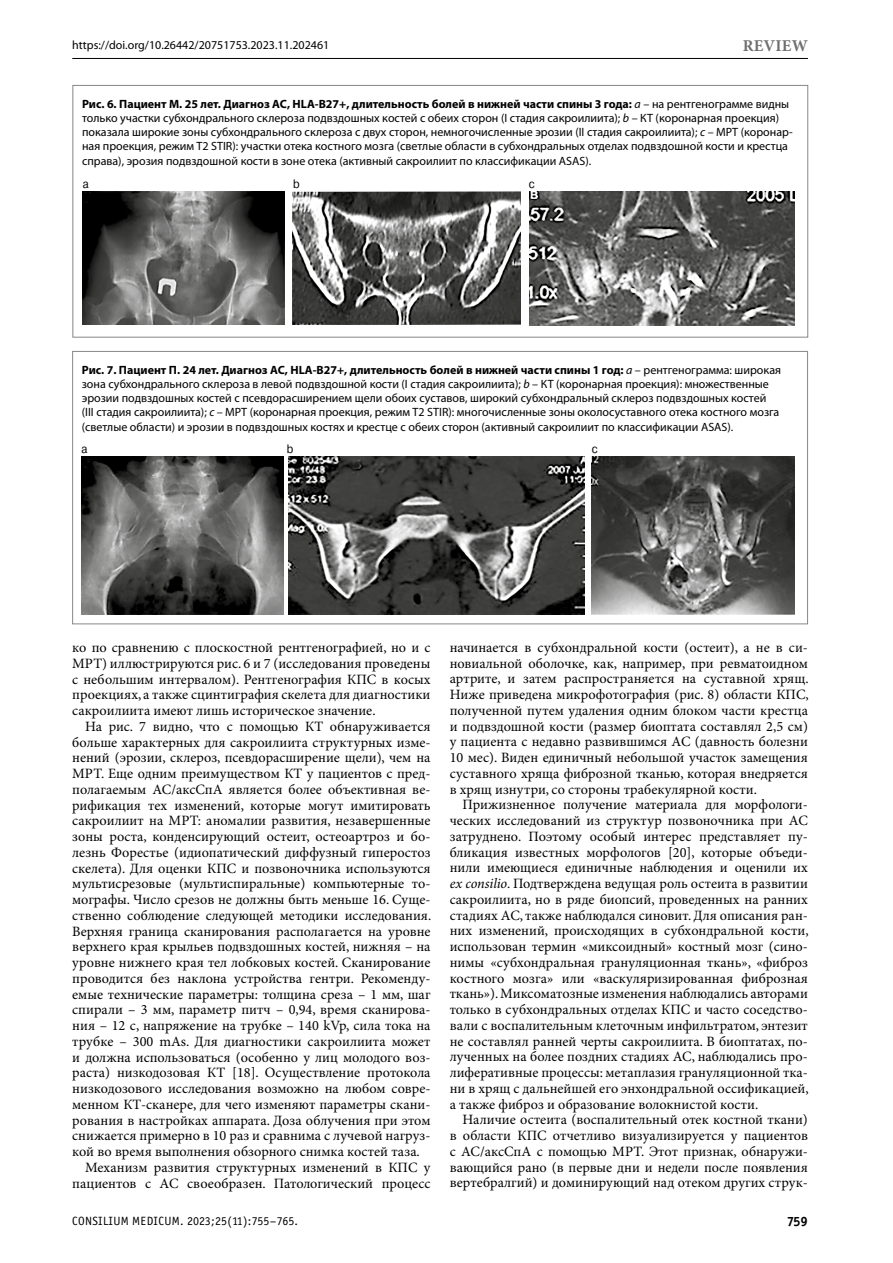
<style>
.page{position:relative;width:893px;height:1263px;background:#fff}
.page>*{position:absolute;margin:0;border:0;box-sizing:border-box;transform-origin:0 0}
.t1{font:700 16.5px "Minion Pro";color:#706f6f}
.t2{font:14.25px/15.8px "Minion Pro";color:#000;text-align:justify}
.t3{font:13.5px "Officina Sans Bold C";color:#000}
.t4{font:12.15px "Pragmatica C";color:#000;scale:.9 1}
.t5{font:12px/14.2px "Myriad Pro";color:#000}
.t6{font:12px "Officina Sans Book C";letter-spacing:.025em;color:#000}
.s1{font-weight:700}
.s2{font-style:italic}
</style>
<div class="page">
<hr style="left:72px;top:58px;width:736px;height:1px;background:#000">
<img style="left:83px;top:191px;width:201px;height:134px">
<img style="left:292px;top:191px;width:229px;height:134px">
<img style="left:529px;top:191px;width:266px;height:134px">
<div style="left:72px;top:85px;width:736px;height:253px;border:1px solid #878787"></div>
<img style="left:81px;top:457px;width:203px;height:158px">
<img style="left:288px;top:456px;width:297px;height:159px">
<img style="left:591px;top:457px;width:204px;height:158px">
<div style="left:72px;top:351px;width:736px;height:273px;border:1px solid #878787"></div>
<p class="t5" style="left:72px;top:38px;width:259px">https://doi.org/10.26442/20751753.2023.11.202461</p>
<p class="t1" style="left:743px;top:36px;width:23px">REVIEW</p>
<p class="t5" style="left:82px;top:97px;width:712px"><span class="s1">Рис. 6. Пациент М. 25 лет. Диагноз АС, HLA-B27+, длительность болей в нижней части спины 3 года:</span> <span class="s2">a</span> – на рентгенограмме видны только участки субхондрального склероза подвздошных костей с обеих сторон (I стадия сакроилиита); <span class="s2">b</span> – КТ (коронарная проекция) показала широкие зоны субхондрального склероза с двух сторон, немногочисленные эрозии (II стадия сакроилиита); <span class="s2">c</span> – МРТ (коронар&shy;ная проекция, режим Т2 STIR): участки отека костного мозга (светлые области в субхондральных отделах подвздошной кости и крестца справа), эрозия подвздошной кости в зоне отека (активный сакроилиит по классификации ASAS).</p>
<p class="t4" style="left:83px;top:177px;width:8px">a</p>
<p class="t4" style="left:293px;top:177px;width:9px">b</p>
<p class="t4" style="left:529px;top:177px;width:8px">c</p>
<p class="t5" style="left:82px;top:363px;width:701px"><span class="s1">Рис. 7. Пациент П. 24 лет. Диагноз АС, HLA-B27+, длительность болей в нижней части спины 1 год:</span> <span class="s2">a</span> – рентгенограмма: широкая зона субхондрального склероза в левой подвздошной кости (I стадия сакроилиита); <span class="s2">b</span> – КТ (коронарная проекция): множественные эрозии подвздошных костей с псевдорасширением щели обоих суставов, широкий субхондральный склероз подвздошных костей (III стадия сакроилиита); <span class="s2">c</span> – МРТ (коронарная проекция, режим Т2 STIR): многочисленные зоны околосуставного отека костного мозга (светлые области) и эрозии в подвздошных костях и крестце с обеих сторон (активный сакроилиит по классификации ASAS).</p>
<p class="t4" style="left:81px;top:442px;width:8px">a</p>
<p class="t4" style="left:287px;top:442px;width:9px">b</p>
<p class="t4" style="left:592px;top:442px;width:8px">c</p>
<p class="t2" style="left:72px;top:640px;width:360px">ко по сравнению с плоскостной рентгенографией, но и с МРТ) иллюстрируются рис. 6 и 7 (исследования проведены с небольшим интервалом). Рентгенография КПС в косых проекциях, а также сцинтиграфия скелета для диагностики сакроилиита имеют лишь историческое значение.</p>
<p class="t2" style="left:85px;top:719px;width:347px">На рис. 7 видно, что с помощью КТ обнаруживается</p>
<p class="t2" style="left:72px;top:735px;width:360px">больше характерных для сакроилиита структурных изме-</p>
<p class="t2" style="left:72px;top:750px;width:360px">нений (эрозии, склероз, псевдорасширение щели), чем на</p>
<p class="t2" style="left:72px;top:766px;width:360px">МРТ. Еще одним преимуществом КТ у пациентов с пред-</p>
<p class="t2" style="left:72px;top:782px;width:360px">полагаемым АС/аксСпА является более объективная ве-</p>
<p class="t2" style="left:72px;top:798px;width:360px">рификация тех изменений, которые могут имитировать</p>
<p class="t2" style="left:72px;top:813px;width:360px">сакроилиит на МРТ: аномалии развития, незавершенные</p>
<p class="t2" style="left:72px;top:829px;width:360px">зоны роста, конденсирующий остеит, остеоартроз и бо-</p>
<p class="t2" style="left:72px;top:845px;width:360px">лезнь Форестье (идиопатический диффузный гиперостоз</p>
<p class="t2" style="left:72px;top:861px;width:360px">скелета). Для оценки КПС и позвоночника используются</p>
<p class="t2" style="left:72px;top:876px;width:360px">мультисрезовые (мультиспиральные) компьютерные то-</p>
<p class="t2" style="left:72px;top:892px;width:360px">мографы. Число срезов не должны быть меньше 16. Суще-</p>
<p class="t2" style="left:72px;top:908px;width:360px">ственно соблюдение следующей методики исследования.</p>
<p class="t2" style="left:72px;top:924px;width:360px">Верхняя граница сканирования располагается на уровне</p>
<p class="t2" style="left:72px;top:939px;width:360px">верхнего края крыльев подвздошных костей, нижняя – на</p>
<p class="t2" style="left:72px;top:955px;width:360px">уровне нижнего края тел лобковых костей. Сканирование</p>
<p class="t2" style="left:72px;top:971px;width:360px">проводится без наклона устройства гентри. Рекоменду-</p>
<p class="t2" style="left:72px;top:987px;width:360px">емые технические параметры: толщина среза – 1 мм, шаг</p>
<p class="t2" style="left:72px;top:1002px;width:360px">спирали – 3 мм, параметр питч – 0,94, время сканирова-</p>
<p class="t2" style="left:72px;top:1018px;width:360px">ния – 12 с, напряжение на трубке – 140 kVp, сила тока на</p>
<p class="t2" style="left:72px;top:1034px;width:360px">трубке – 300 mAs. Для диагностики сакроилиита может</p>
<p class="t2" style="left:72px;top:1050px;width:360px">и должна использоваться (особенно у лиц молодого воз-</p>
<p class="t2" style="left:72px;top:1065px;width:360px">раста) низкодозовая КТ [18]. Осуществление протокола</p>
<p class="t2" style="left:72px;top:1081px;width:360px">низкодозового исследования возможно на любом совре-</p>
<p class="t2" style="left:72px;top:1097px;width:360px">менном КТ-сканере, для чего изменяют параметры скани-</p>
<p class="t2" style="left:72px;top:1113px;width:360px">рования в настройках аппарата. Доза облучения при этом</p>
<p class="t2" style="left:72px;top:1128px;width:360px">снижается примерно в 10 раз и сравнима с лучевой нагруз-</p>
<p class="t2" style="left:72px;top:1144px;width:349px">кой во время выполнения обзорного снимка костей таза.</p>
<p class="t2" style="left:85px;top:1160px;width:347px">Механизм развития структурных изменений в КПС у</p>
<p class="t2" style="left:72px;top:1176px;width:360px">пациентов с АС своеобразен. Патологический процесс</p>
<p class="t2" style="left:450px;top:640px;width:361px">начинается в субхондральной кости (остеит), а не в си&shy;новиальной оболочке, как, например, при ревматоидном артрите, и затем распространяется на суставной хрящ.<br>Ниже приведена микрофотография (рис. 8) области КПС, полученной путем удаления одним блоком части крестца и подвздошной кости (размер биоптата составлял 2,5 см) у пациента с недавно развившимся АС (давность болезни 10 мес). Виден единичный небольшой участок замещения суставного хряща фиброзной тканью, которая внедряется в хрящ изнутри, со стороны трабекулярной кости.</p>
<p class="t2" style="left:450px;top:798px;width:360px;text-indent:13px">Прижизненное получение материала для морфологи&shy;ческих исследований из структур позвоночника при АС затруднено. Поэтому особый интерес представляет пу&shy;бликация известных морфологов [20], которые объеди&shy;нили имеющиеся единичные наблюдения и оценили их <span class="s2">ex consilio</span>. Подтверждена ведущая роль остеита в развитии сакроилиита, но в ряде биопсий, проведенных на ранних стадиях АС, также наблюдался синовит. Для описания ран&shy;них изменений, происходящих в субхондральной кости, использован термин «миксоидный» костный мозг (сино&shy;нимы «субхондральная грануляционная ткань», «фиброз костного мозга» или «васкуляризированная фиброзная ткань»). Миксоматозные изменения наблюдались авторами только в субхондральных отделах КПС и часто соседство&shy;вали с воспалительным клеточным инфильтратом, энтезит не составлял ранней черты сакроилиита. В биоптатах, по&shy;лученных на более поздних стадиях АС, наблюдались про&shy;лиферативные процессы: метаплазия грануляционной тка&shy;ни в хрящ с дальнейшей его энхондральной оссификацией, а также фиброз и образование волокнистой кости.</p>
<p class="t2" style="left:450px;top:1112px;width:360px;text-indent:13px">Наличие остеита (воспалительный отек костной ткани) в области КПС отчетливо визуализируется у пациентов с АС/аксСпА с помощью МРТ. Этот признак, обнаружи&shy;вающийся рано (в первые дни и недели после появления вертебралгий) и доминирующий над отеком других струк-</p>
<p class="t6" style="left:72px;top:1214px;width:227px">CONSILIUM MEDICUM. 2023;25(11):755–765.</p>
<p class="t3" style="left:787px;top:1214px;width:23px">759</p>
</div>
